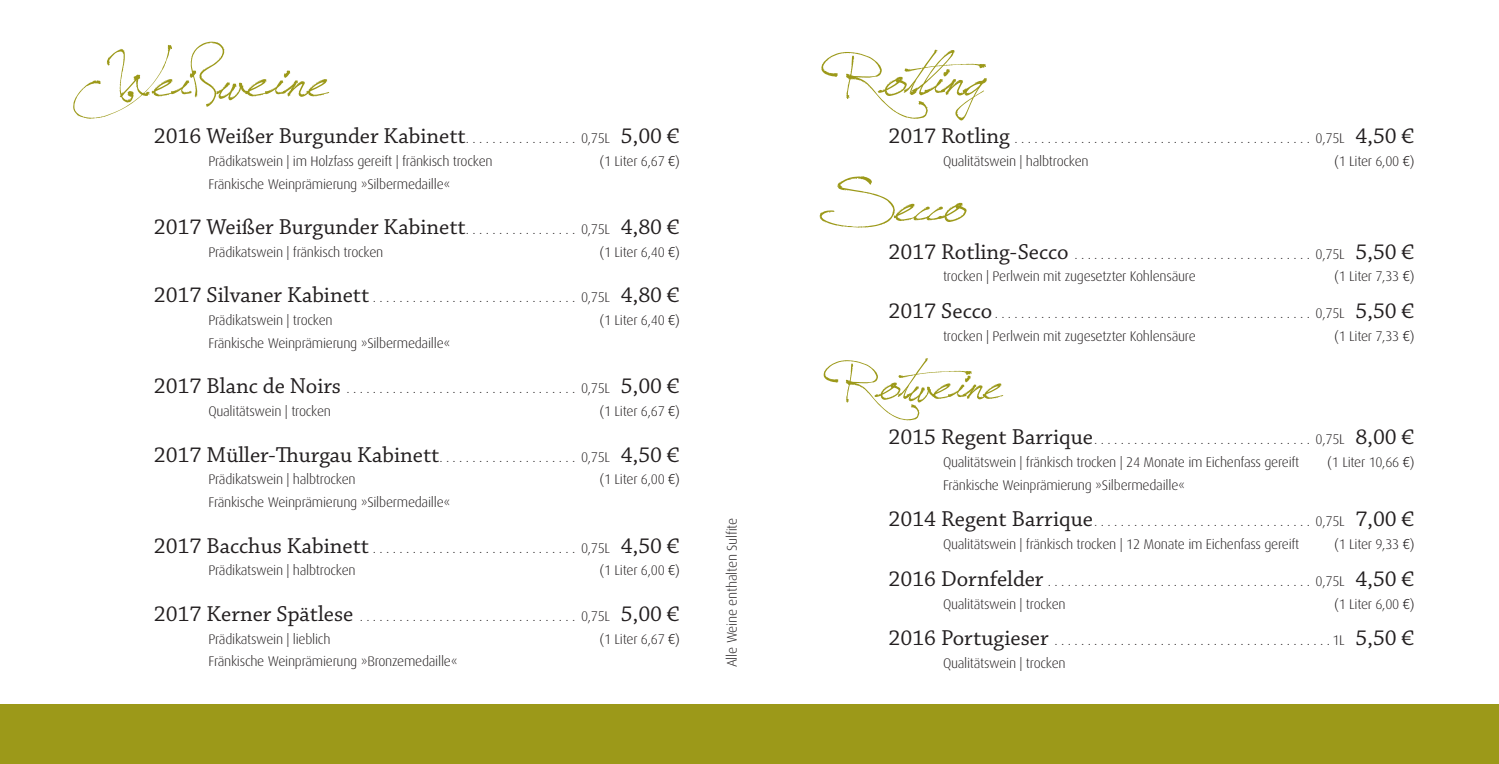
<style>
.page{position:relative;width:1499px;height:764px;background:#fff}
.page>*{position:absolute;margin:0;border:0;box-sizing:border-box;transform-origin:0 0}
.t1{font:70px "Jellyka Saint Andrew's Queen";letter-spacing:-.02em;color:#9c9919}
.t2{font:70px "Jellyka Saint Andrew's Queen";color:#9c9919}
.t3{font:63px "Jellyka Saint Andrew's Queen";letter-spacing:-.02em;color:#9c9919}
.t4{font:22.75px "Chaparral Pro";color:#231f20}
.t5{font:300 14px/22.8px "Dax";letter-spacing:-.02em;color:#231f20}
.s1{font-family:"Dax";font-weight:300;font-size:14px}
.s2{font-family:"Linotype Euro Font Ato F";font-weight:400}
.s3{font-family:"Chaparral Pro";font-weight:400;font-size:22.75px}
</style>
<div class="page">
<div style="left:0;top:704px;width:1498px;height:60px;background:#9c9919"></div>
<h1 class="t2" style="left:74px;top:31px;width:255px">Weißweine</h1>
<h3 class="t4" style="left:154px;top:123px;width:527px">2016 Weißer Burgunder Kabinett<span class="s1">.. . . . . . . . . . . . . . . . . 0,75L</span> 5,00 €</h3>
<p class="t5" style="left:208px;top:150px;width:286px">Prädikatswein | im Holzfass gereift | fränkisch trocken</p>
<p class="t5" style="left:599px;top:150px;width:82px">(1 Liter 6,67 <span class="s2">B</span>)</p>
<p class="t5" style="left:208px;top:173px;width:243px">Fränkische Weinprämierung »Silbermedaille«</p>
<h3 class="t4" style="left:154px;top:214px;width:527px">2017 Weißer Burgunder Kabinett<span class="s1">.. . . . . . . . . . . . . . . . . 0,75L</span> 4,80 €</h3>
<p class="t5" style="left:208px;top:241px;width:176px">Prädikatswein | fränkisch trocken</p>
<p class="t5" style="left:599px;top:241px;width:82px">(1 Liter 6,40 <span class="s2">B</span>)</p>
<p class="t5" style="left:208px;top:286px;width:472px;text-indent:-55px"><span class="s3">2017 Silvaner Kabinett</span>. ............................... 0,75L <span class="s3">4,80 €<br></span>Prädikatswein | trocken</p>
<p class="t5" style="left:599px;top:309px;width:82px">(1 Liter 6,40 <span class="s2">B</span>)</p>
<p class="t5" style="left:208px;top:332px;width:243px">Fränkische Weinprämierung »Silbermedaille«</p>
<p class="t5" style="left:208px;top:377px;width:472px;text-indent:-55px"><span class="s3">2017 Blanc de Noirs</span>. ................................... 0,75L <span class="s3">5,00 €<br></span>Qualitätswein | trocken</p>
<p class="t5" style="left:599px;top:400px;width:82px">(1 Liter 6,67 <span class="s2">B</span>)</p>
<h3 class="t4" style="left:154px;top:442px;width:290px">2017 Müller-Thurgau Kabinett<span class="s1">.....................</span></h3>
<p class="t5" style="left:581px;top:446px;width:100px">0,75L <span class="s3">4,50 €</span></p>
<p class="t5" style="left:208px;top:468px;width:149px">Prädikatswein | halbtrocken</p>
<p class="t5" style="left:599px;top:468px;width:82px">(1 Liter 6,00 <span class="s2">B</span>)</p>
<p class="t5" style="left:208px;top:491px;width:243px">Fränkische Weinprämierung »Silbermedaille«</p>
<p class="t5" style="left:208px;top:537px;width:472px;text-indent:-55px"><span class="s3">2017 Bacchus Kabinett</span>. ............................... 0,75L <span class="s3">4,50 €<br></span>Prädikatswein | halbtrocken</p>
<p class="t5" style="left:599px;top:559px;width:82px">(1 Liter 6,00 <span class="s2">B</span>)</p>
<p class="t5" style="left:208px;top:605px;width:472px;text-indent:-55px"><span class="s3">2017 Kerner Spätlese</span>. ................................. 0,75L <span class="s3">5,00 €<br></span>Prädikatswein | lieblich</p>
<p class="t5" style="left:599px;top:628px;width:82px">(1 Liter 6,67 <span class="s2">B</span>)</p>
<p class="t5" style="left:208px;top:650px;width:251px">Fränkische Weinprämierung »Bronzemedaille«</p>
<p class="t5" style="left:720px;top:667px;width:151px;rotate:-90deg">Alle Weine enthalten Sulfite</p>
<h1 class="t1" style="left:837px;top:30px;width:150px">Rotling</h1>
<p class="t5" style="left:943px;top:127px;width:472px;text-indent:-55px"><span class="s3">2017 Rotling</span>. ............................................. 0,75L <span class="s3">4,50 €<br></span>Qualitätswein | halbtrocken</p>
<p class="t5" style="left:1333px;top:150px;width:82px">(1 Liter 6,00 <span class="s2">B</span>)</p>
<h1 class="t1" style="left:820px;top:156px;width:146px">Secco</h1>
<p class="t5" style="left:943px;top:243px;width:472px;text-indent:-55px"><span class="s3">2017 Rotling-Secco</span>. .................................... 0,75L <span class="s3">5,50 € </span>trocken | Perlwein mit zugesetzter Kohlensäure</p>
<p class="t5" style="left:1333px;top:265px;width:82px">(1 Liter 7,33 <span class="s2">B</span>)</p>
<p class="t5" style="left:943px;top:302px;width:472px;text-indent:-55px"><span class="s3">2017 Secco</span>................................................. 0,75L <span class="s3">5,50 € </span>trocken | Perlwein mit zugesetzter Kohlensäure</p>
<p class="t5" style="left:1333px;top:325px;width:82px">(1 Liter 7,33 <span class="s2">B</span>)</p>
<h2 class="t3" style="left:838px;top:340px;width:165px">Rotweine</h2>
<p class="t5" style="left:943px;top:428px;width:472px;text-indent:-55px"><span class="s3">2015 Regent Barrique</span>.................................. 0,75L <span class="s3">8,00 €<br></span>Qualitätswein | fränkisch trocken | 24 Monate im Eichenfass gereift</p>
<p class="t5" style="left:1326px;top:451px;width:89px">(1 Liter 10,66 <span class="s2">B</span>)</p>
<p class="t5" style="left:943px;top:474px;width:243px">Fränkische Weinprämierung »Silbermedaille«</p>
<p class="t5" style="left:943px;top:510px;width:472px;text-indent:-55px"><span class="s3">2014 Regent Barrique</span>.................................. 0,75L <span class="s3">7,00 €<br></span>Qualitätswein | fränkisch trocken | 12 Monate im Eichenfass gereift</p>
<p class="t5" style="left:1333px;top:533px;width:82px">(1 Liter 9,33 <span class="s2">B</span>)</p>
<p class="t5" style="left:943px;top:570px;width:472px;text-indent:-55px"><span class="s3">2016 Dornfelder</span>. ........................................ 0,75L <span class="s3">4,50 €<br></span>Qualitätswein | trocken</p>
<p class="t5" style="left:1333px;top:593px;width:82px">(1 Liter 6,00 <span class="s2">B</span>)</p>
<p class="t5" style="left:888px;top:629px;width:527px"><span class="s3">2016 Portugieser</span>. ......................................... 1L <span class="s3">5,50 €</span></p>
<p class="t5" style="left:943px;top:652px;width:124px">Qualitätswein | trocken</p>
</div>
